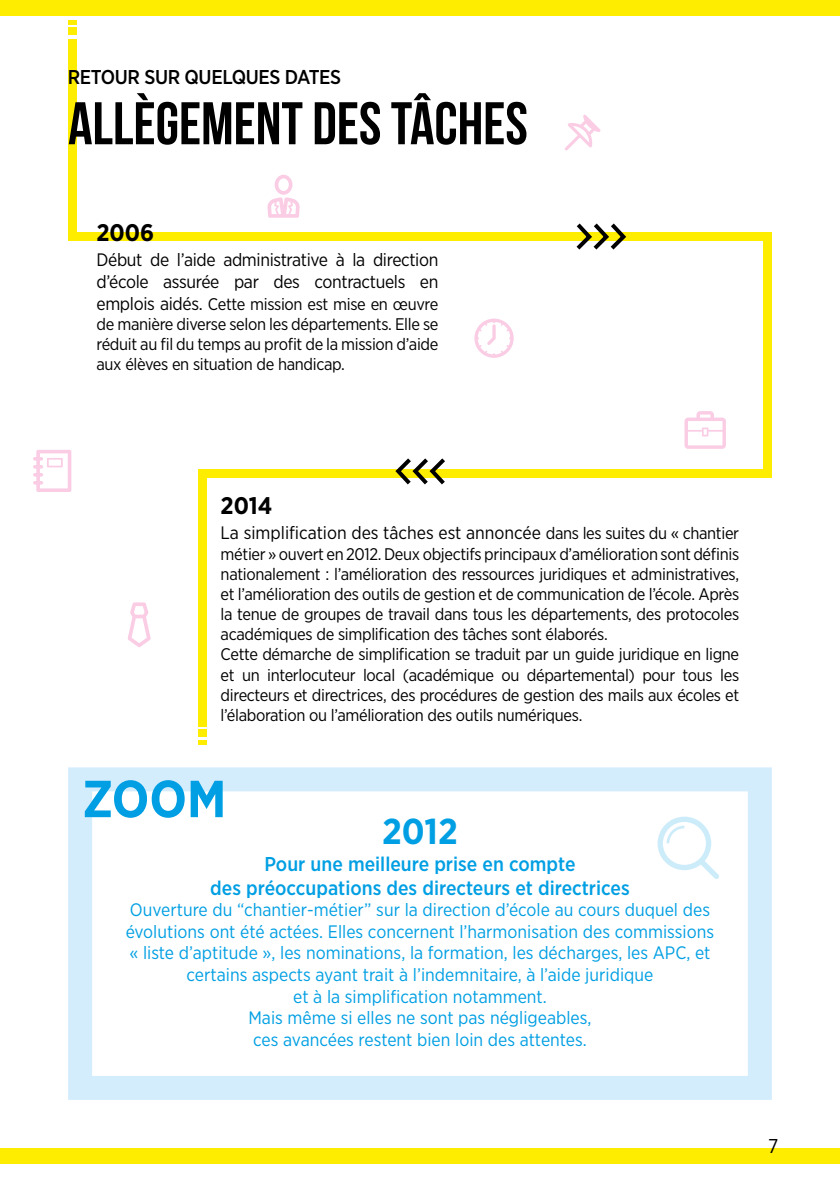
<style>
.page{position:relative;width:840px;height:1191px;background:#fff}
.page>*{position:absolute;margin:0;border:0;box-sizing:border-box;transform-origin:0 0}
.t1{font:60px "Bebas Neue";color:#000}
.t2{font:700 52px "Gotham Narrow";color:#009fe3}
.t3{font:700 36px "Gotham Narrow";color:#009fe3}
.t4{font:700 24px "Gotham Narrow";color:#000}
.t5{font:500 20px/24px "Gotham Narrow";color:#009fe3;text-align:center}
.t6{font:500 20px "Gotham Narrow";letter-spacing:-.02em;color:#000}
.t7{font:20px "Gotham Narrow";color:#000}
.t8{font:18px/21.6px "Gotham Narrow";color:#009fe3;text-align:center}
.t9{font:18px/21.6px "Gotham Narrow";letter-spacing:-.02em;color:#000}
.t10{font:18px "Gotham Narrow";color:#000}
.t11{font:16.8px/20.2px "Gotham Narrow";letter-spacing:-.02em;color:#000}
.s1{font-size:18px}
.s2{font-size:16.8px}
</style>
<div class="page">
<div style="left:0;top:1148px;width:839px;height:16px;background:#ffed00"></div>
<div style="left:0;top:0;width:839px;height:15px;background:#ffed00"></div>
<div style="left:68px;top:39px;width:8px;height:201px;background:#ffed00"></div>
<div style="left:68px;top:767px;width:703px;height:333px;border:24px solid #d4edfc"></div>
<svg style="left:657px;top:816px;width:62px;height:63px"></svg>
<div style="left:68px;top:232px;width:703px;height:8px;background:#ffed00"></div>
<div style="left:198px;top:469px;width:573px;height:8px;background:#ffed00"></div>
<div style="left:763px;top:232px;width:8px;height:245px;background:#ffed00"></div>
<div style="left:68px;top:28px;width:8px;height:7px;background:#ffed00"></div>
<div style="left:68px;top:20px;width:8px;height:5px;background:#ffed00"></div>
<svg style="left:572px;top:223px;width:56px;height:27px"></svg>
<div style="left:199px;top:469px;width:8px;height:258px;background:#ffed00"></div>
<div style="left:199px;top:729px;width:8px;height:8px;background:#ffed00"></div>
<svg style="left:199px;top:740px;width:8px;height:4px"></svg>
<svg style="left:392px;top:458px;width:57px;height:27px"></svg>
<svg style="left:267px;top:175px;width:33px;height:43px"></svg>
<svg style="left:33px;top:450px;width:38px;height:42px"></svg>
<svg style="left:684px;top:411px;width:41px;height:38px"></svg>
<svg style="left:474px;top:318px;width:39px;height:40px"></svg>
<svg style="left:127px;top:602px;width:24px;height:45px"></svg>
<svg style="left:565px;top:115px;width:35px;height:35px"></svg>
<p class="t6" style="left:68px;top:64px;width:275px">RETOUR SUR QUELQUES DATES</p>
<h1 class="t1" style="left:68px;top:90px;width:461px">ALLÈGEMENT DES TÂCHES</h1>
<h3 class="t4" style="left:96px;top:217px;width:59px">2006</h3>
<p class="t9" style="left:96px;top:249px;width:343px">Début de l’aide administrative à la direction d’école assurée par des contractuels en</p>
<p class="t11" style="left:96px;top:293px;width:343px;text-align:justify"><span class="s1">emplois aidés.</span> Cette mission est mise en œuvre de manière diverse selon les départements. Elle se réduit au fil du temps au profit de la mission d’aide aux élèves en situation de handicap.</p>
<h3 class="t4" style="left:220px;top:490px;width:53px">2014</h3>
<p class="t10" style="left:220px;top:522px;width:520px">La simplification des tâches est annoncée <span class="s2">dans les suites du « chantier</span></p>
<p class="t11" style="left:220px;top:543px;width:520px">métier » ouvert en 2012. Deux objectifs principaux d’amélioration sont définis nationalement : l’amélioration des ressources juridiques et administratives, et l’amélioration des outils de gestion et de communication de l’école. Après la tenue de groupes de travail dans tous les départements, des protocoles académiques de simplification des tâches sont élaborés.<br>Cette démarche de simplification se traduit par un guide juridique en ligne et un interlocuteur local (académique ou départemental) pour tous les directeurs et directrices, des procédures de gestion des mails aux écoles et l’élaboration ou l’amélioration des outils numériques.</p>
<h2 class="t2" style="left:82px;top:765px;width:145px">ZOOM</h2>
<h3 class="t3" style="left:382px;top:807px;width:77px">2012</h3>
<p class="t5" style="left:210px;top:851px;width:421px">Pour une meilleure prise en compte<br>des préoccupations des directeurs et directrices</p>
<p class="t8" style="left:126px;top:898px;width:589px">Ouverture du “chantier-métier” sur la direction d’école au cours duquel des évolutions ont été actées. Elles concernent l’harmonisation des commissions « liste d’aptitude », les nominations, la formation, les décharges, les APC, et certains aspects ayant trait à l’indemnitaire, à l’aide juridique<br>et à la simplification notamment.<br>Mais même si elles ne sont pas négligeables,<br>ces avancées restent bien loin des attentes.</p>
<p class="t7" style="left:767px;top:1133px;width:12px">7</p>
</div>
